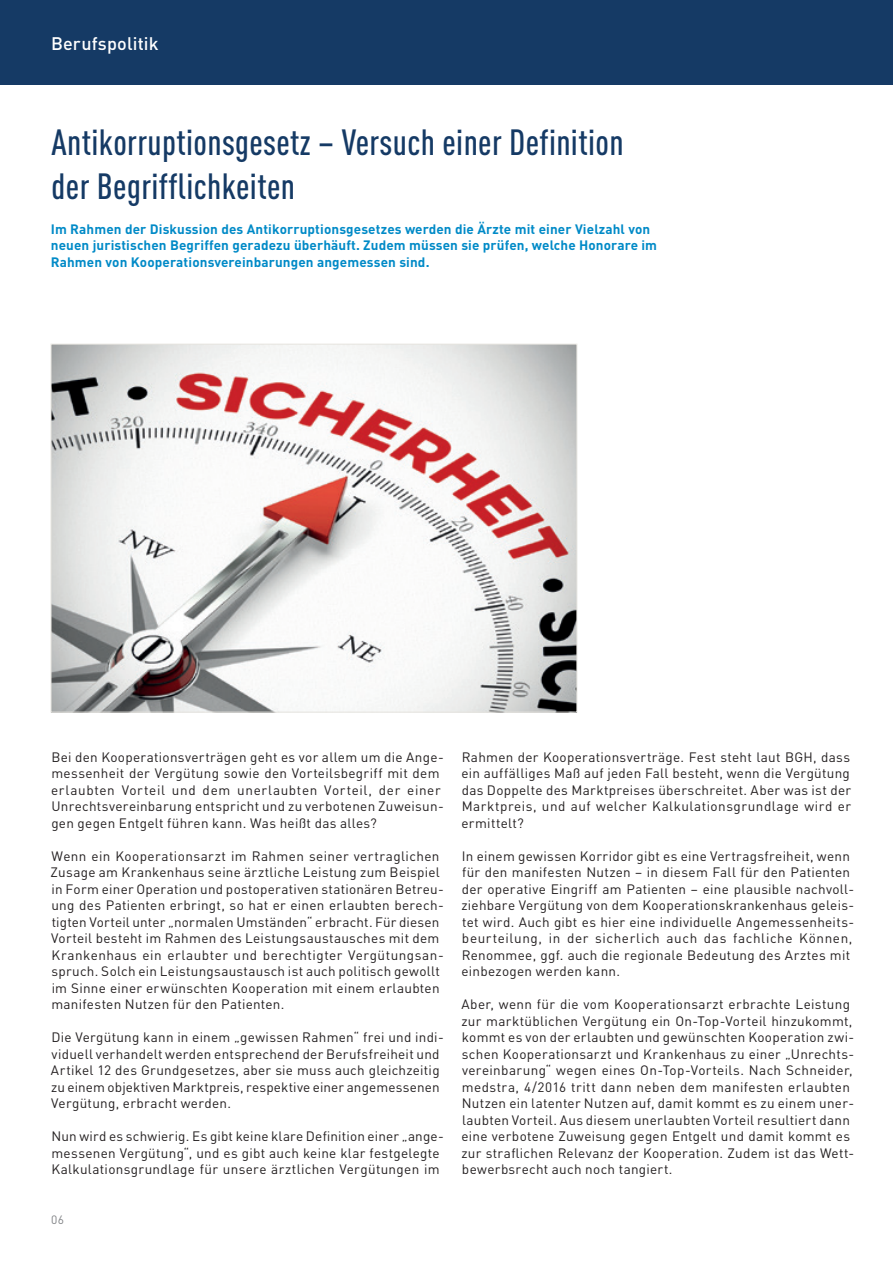
<style>
.page{position:relative;width:893px;height:1263px;background:#fff}
.page>*{position:absolute;margin:0;border:0;box-sizing:border-box;transform-origin:0 0}
.t1{font:500 condensed 36px/43.5px "DIN Pro";letter-spacing:.01em;color:#153a65}
.t2{font:500 18px "DIN Pro";letter-spacing:.005em;color:#fff}
.t3{font:13.5px/16.5px "DIN Pro";letter-spacing:.02em;color:#231f20}
.t4{font:700 13.5px/16.5px "DIN Pro";letter-spacing:.01em;color:#008ac7}
.t5{font:12px "DIN Pro";color:#828487}
</style>
<div class="page">
<div style="left:0;top:0;width:893px;height:85px;background:#153a65"></div>
<img style="left:53px;top:346px;width:522px;height:364px">
<h2 class="t2" style="left:51px;top:31px;width:109px">Berufspolitik</h2>
<h1 class="t1" style="left:52px;top:118px;width:573px">Antikorruptionsgesetz – Versuch einer Definition der Begrifflichkeiten</h1>
<p class="t4" style="left:51px;top:220px;width:608px">Im Rahmen der Diskussion des Antikorruptionsgesetzes werden die Ärzte mit einer Vielzahl von neuen juristischen Begriffen geradezu überhäuft. Zudem müssen sie prüfen, welche Honorare im<br>Rahmen von Kooperationsvereinbarungen angemessen sind.</p>
<p class="t3" style="left:51px;top:748px;width:394px">Bei den Kooperationsverträgen geht es vor allem um die Ange&shy;messenheit der Vergütung sowie den Vorteilsbegriff mit dem erlaubten Vorteil und dem unerlaubten Vorteil, der einer Unrechtsvereinbarung entspricht und zu verbotenen Zuweisun&shy;gen gegen Entgelt führen kann. Was heißt das alles?</p>
<p class="t3" style="left:51px;top:847px;width:395px">Wenn ein Kooperationsarzt im Rahmen seiner vertraglichen Zusage am Krankenhaus seine ärztliche Leistung zum Beispiel in Form einer Operation und postoperativen stationären Betreu&shy;ung des Patienten erbringt, so hat er einen erlaubten berech&shy;tigten Vorteil unter „normalen Umständen“ erbracht. Für diesen Vorteil besteht im Rahmen des Leistungsaustausches mit dem Krankenhaus ein erlaubter und berechtigter Vergütungsan&shy;spruch. Solch ein Leistungsaustausch ist auch politisch gewollt im Sinne einer erwünschten Kooperation mit einem erlaubten manifesten Nutzen für den Patienten.</p>
<p class="t3" style="left:51px;top:1028px;width:394px">Die Vergütung kann in einem „gewissen Rahmen“ frei und indi&shy;viduell verhandelt werden entsprechend der Berufsfreiheit und Artikel 12 des Grundgesetzes, aber sie muss auch gleichzeitig zu einem objektiven Marktpreis, respektive einer angemessenen Vergütung, erbracht werden.</p>
<p class="t3" style="left:51px;top:1127px;width:394px">Nun wird es schwierig. Es gibt keine klare Definition einer „ange&shy;messenen Vergütung“, und es gibt auch keine klar festgelegte<br>Kalkulationsgrundlage für unsere ärztlichen Vergütungen im</p>
<p class="t5" style="left:51px;top:1211px;width:15px">06</p>
<p class="t3" style="left:461px;top:748px;width:391px;text-align:justify">Rahmen der Kooperationsverträge. Fest steht laut BGH, dass ein auffälliges Maß auf jeden Fall besteht, wenn die Vergütung das Doppelte des Marktpreises überschreitet. Aber was ist der Marktpreis, und auf welcher Kalkulationsgrundlage wird er ermittelt?</p>
<p class="t3" style="left:461px;top:847px;width:394px">In einem gewissen Korridor gibt es eine Vertragsfreiheit, wenn für den manifesten Nutzen – in diesem Fall für den Patienten der operative Eingriff am Patienten – eine plausible nachvoll&shy;ziehbare Vergütung von dem Kooperationskrankenhaus geleis&shy;tet wird. Auch gibt es hier eine individuelle Angemessenheits&shy;beurteilung, in der sicherlich auch das fachliche Können, Renommee, ggf. auch die regionale Bedeutung des Arztes mit einbezogen werden kann.</p>
<p class="t3" style="left:461px;top:995px;width:394px">Aber, wenn für die vom Kooperationsarzt erbrachte Leistung zur marktüblichen Vergütung ein On-Top-Vorteil hinzukommt, kommt es von der erlaubten und gewünschten Kooperation zwi&shy;schen Kooperationsarzt und Krankenhaus zu einer „Unrechts&shy;vereinbarung“ wegen eines On-Top-Vorteils. Nach Schneider, medstra, 4/2016 tritt dann neben dem manifesten erlaubten Nutzen ein latenter Nutzen auf, damit kommt es zu einem uner&shy;laubten Vorteil. Aus diesem unerlaubten Vorteil resultiert dann eine verbotene Zuweisung gegen Entgelt und damit kommt es zur straflichen Relevanz der Kooperation. Zudem ist das Wett&shy;bewerbsrecht auch noch tangiert.</p>
</div>
